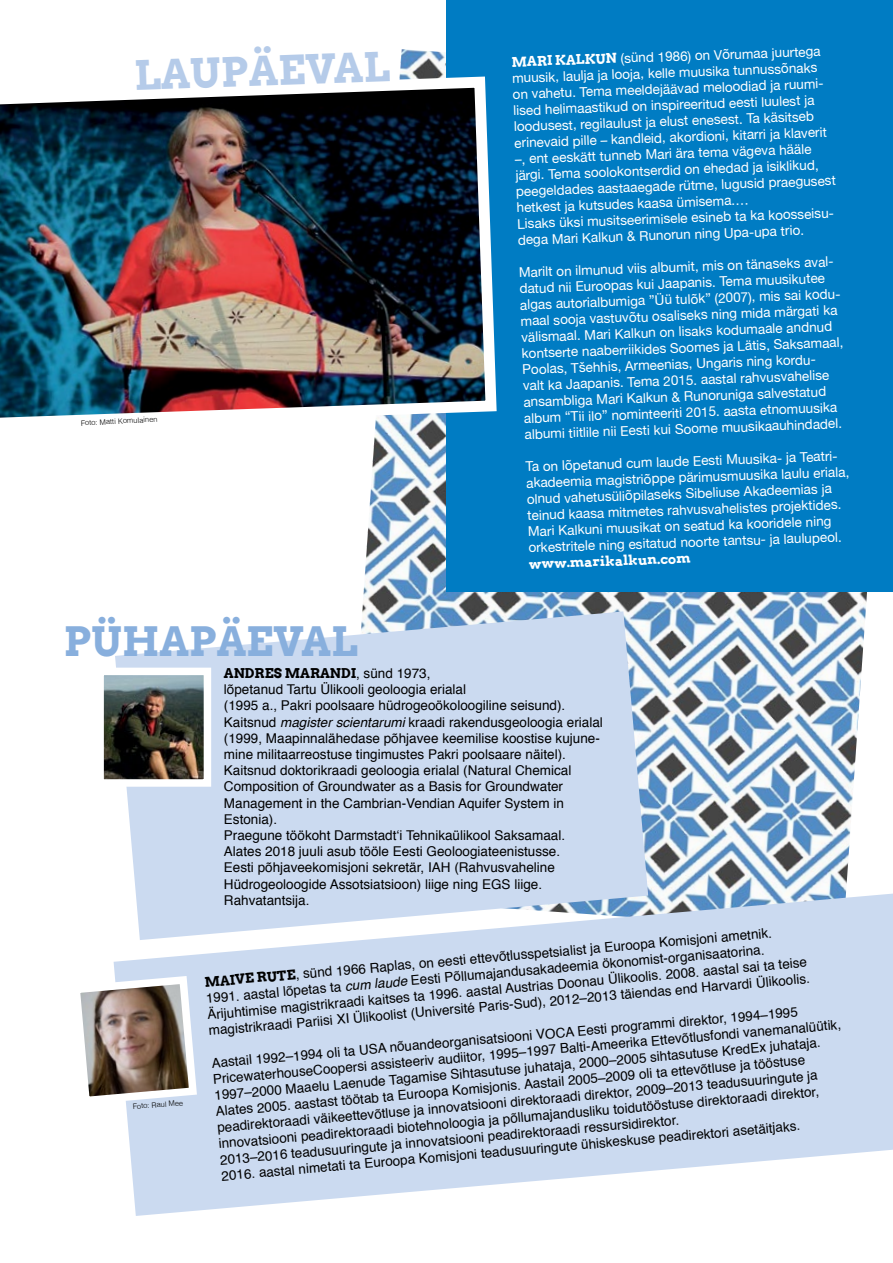
<style>
.page{position:relative;width:893px;height:1263px;background:#fff}
.page>*{position:absolute;margin:0;border:0;box-sizing:border-box;transform-origin:0 0}
.t1{font:700 40.5px "Arvo";color:#88afdd}
.t2{font:700 40.5px "Arvo";color:#b5cbe9}
.t3{font:13.5px/16.2px "Helvetica";color:#000}
.t4{font:13.5px/16.2px "Helvetica Neue";color:#fff}
.t5{font:700 13.5px "Arvo";color:#000}
.t6{font:700 13.5px "Arvo";color:#fff}
.t7{font:300 7.5px "Helvetica";color:#000}
.s1{font-family:"Helvetica";font-weight:400}
.s2{font-style:italic}
</style>
<div class="page">
<img style="left:362px;top:49px;width:531px;height:844px">
<div style="left:446px;top:0;width:447px;height:591px;background:#007cc3"></div>
<svg style="left:115px;top:611px;width:533px;height:282px;background:#ccdbef"></svg>
<svg style="left:114px;top:893px;width:779px;height:323px;fill:#cbdaf0"></svg>
<img style="left:0;top:71px;width:497px;height:364px">
<img style="left:105px;top:677px;width:97px;height:101px">
<div style="left:96px;top:668px;width:115px;height:119px;border:8px solid #fff"></div>
<svg style="left:80px;top:972px;width:121px;height:137px"></svg>
<h1 class="t2" style="left:133px;top:50px;width:257px;rotate:-2deg">LAUPÄEVAL</h1>
<p class="t7" style="left:81px;top:417px;width:78px;rotate:-3deg">Foto: Matti Komulainen</p>
<h1 class="t1" style="left:64px;top:616px;width:295px">PÜHAPÄEVAL</h1>
<p class="t4" style="left:511px;top:55px;width:321px;text-indent:109px;rotate:-2deg">(sünd 1986) on Võrumaa juurtega muusik, laulja ja looja, kelle muusika tunnussõnaks on vahetu. Tema meeldejäävad meloodiad ja ruumi&shy;lised helimaastikud on inspireeritud eesti luulest ja loodusest, regilaulust ja elust enesest. Ta käsitseb erinevaid pille – kandleid, akordioni, kitarri ja klaverit –, ent eeskätt tunneb Mari ära tema vägeva hääle järgi. Tema soolokontserdid on ehedad ja isiklikud, peegeldades aastaaegade rütme, lugusid praegusest hetkest ja kutsudes kaasa ümisema.…<br>Lisaks üksi musitseerimisele esineb ta ka koosseisu&shy;dega Mari Kalkun &amp; Runorun ning Upa-upa trio.</p>
<p class="t4" style="left:519px;top:265px;width:324px;rotate:-2deg">Marilt on ilmunud viis albumit, mis on tänaseks aval&shy;datud nii Euroopas kui Jaapanis. Tema muusikutee algas autorialbumiga ”Üü tulõk” (2007), mis sai kodu&shy;maal sooja vastuvõtu osaliseks ning mida märgati ka välismaal. Mari Kalkun on lisaks kodumaale andnud kontserte naaberriikides Soomes ja Lätis, Saksamaal, Poolas, Tšehhis, Armeenias, Ungaris ning kordu-<br>valt ka Jaapanis. Tema 2015. aastal rahvusvahelise ansambliga Mari Kalkun &amp; Runoruniga salvestatud album “Tii ilo” nominteeriti 2015. aasta etnomuusika albumi tiitlile nii Eesti kui Soome muusikaauhindadel.</p>
<p class="t4" style="left:525px;top:459px;width:325px;rotate:-2deg">Ta on lõpetanud cum laude Eesti Muusika- ja Teatri&shy;akadeemia magistriõppe pärimusmuusika laulu eriala, olnud vahetusüliõpilaseks Sibeliuse Akadeemias ja teinud kaasa mitmetes rahvusvahelistes projektides.<br>Mari Kalkuni muusikat on seatud ka kooridele ning orkestritele ning esitatud noorte tantsu- ja laulupeol.</p>
<p class="t6" style="left:529px;top:555px;width:163px;rotate:-2deg">www.marikalkun.com</p>
<p class="t6" style="left:511px;top:53px;width:25px;rotate:-2deg">Mari</p>
<p class="t6" style="left:555px;top:52px;width:22px;rotate:-2deg">Kalkun</p>
<p class="t7" style="left:132px;top:1100px;width:52px;rotate:-4deg">Foto: Raul Mee</p>
<p class="t5" style="left:224px;top:664px;width:208px">ANDRES MARANDI<span class="s1">, sünd 1973,</span></p>
<p class="t3" style="left:224px;top:682px;width:380px">lõpetanud Tartu Ülikooli geoloogia erialal<br>(1995 a., Pakri poolsaare hüdrogeoökoloogiline seisund).<br>Kaitsnud <span class="s2">magister scientarumi</span> kraadi rakendusgeoloogia erialal (1999, Maapinnalähedase põhjavee keemilise koostise kujune&shy;mine militaarreostuse tingimustes Pakri poolsaare näitel).<br>Kaitsnud doktorikraadi geoloogia erialal (Natural Chemical Composition of Groundwater as a Basis for Groundwater Management in the Cambrian-Vendian Aquifer System in Estonia).<br>Praegune töökoht Darmstadt‘i Tehnikaülikool Saksamaal.<br>Alates 2018 juuli asub tööle Eesti Geoloogiateenistusse.<br>Eesti põhjaveekomisjoni sekretär, IAH (Rahvusvaheline Hüdrogeoloogide Assotsiatsioon) liige ning EGS liige.<br>Rahvatantsija.</p>
<p class="t3" style="left:204px;top:974px;width:605px;text-indent:91px;rotate:-5deg">, sünd 1966 Raplas, on eesti ettevõtlusspetsialist ja Euroopa Komisjoni ametnik.<br>1991. aastal lõpetas ta <span class="s2">cum laude</span> Eesti Põllumajandusakadeemia ökonomist-organisaatorina.<br>Ärijuhtimise magistrikraadi kaitses ta 1996. aastal Austrias Doonau Ülikoolis. 2008. aastal sai ta teise magistrikraadi Pariisi XI Ülikoolist (Université Paris-Sud), 2012–2013 täiendas end Harvardi Ülikoolis.</p>
<p class="t5" style="left:204px;top:974px;width:25px;rotate:-5deg">Maive</p>
<p class="t5" style="left:256px;top:969px;width:21px;rotate:-5deg">Rute</p>
<p class="t3" style="left:211px;top:1055px;width:632px;rotate:-5deg">Aastail 1992–1994 oli ta USA nõuandeorganisatsiooni VOCA Eesti programmi direktor, 1994–1995<br>PricewaterhouseCoopersi assisteeriv audiitor, 1995–1997 Balti-Ameerika Ettevõtlusfondi vanemanalüütik, 1997–2000 Maaelu Laenude Tagamise Sihtasutuse juhataja, 2000–2005 sihtasutuse KredEx juhataja.<br>Alates 2005. aastast töötab ta Euroopa Komisjonis. Aastail 2005–2009 oli ta ettevõtluse ja tööstuse peadirektoraadi väikeettevõtluse ja innovatsiooni direktoraadi direktor, 2009–2013 teadusuuringute ja innovatsiooni peadirektoraadi biotehnoloogia ja põllumajandusliku toidutööstuse direktoraadi direktor, 2013–2016 teadusuuringute ja innovatsiooni peadirektoraadi ressursidirektor.<br>2016. aastal nimetati ta Euroopa Komisjoni teadusuuringute ühiskeskuse peadirektori asetäitjaks.</p>
</div>
